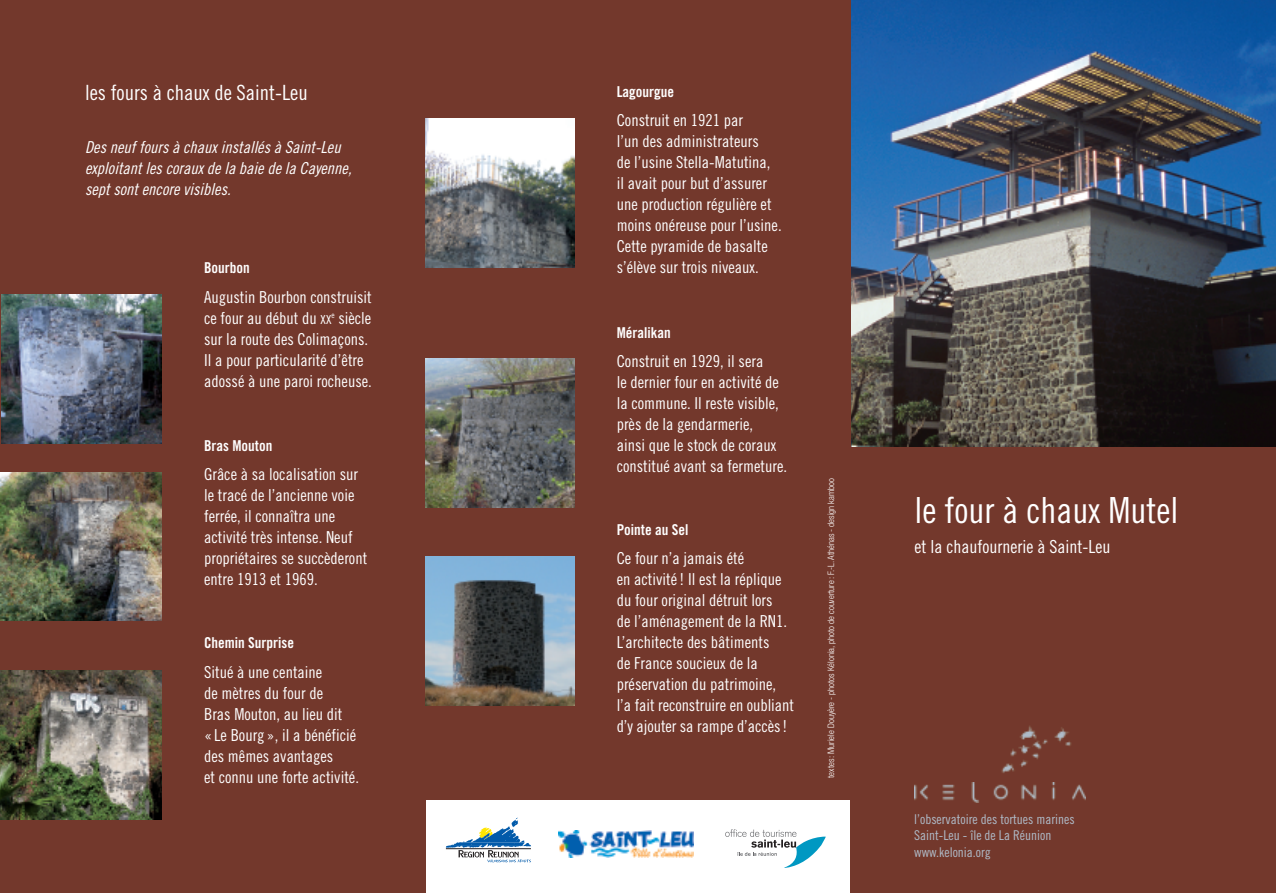
<style>
.page{position:relative;width:1276px;height:893px;background:#fff}
.page>*{position:absolute;margin:0;border:0;box-sizing:border-box;transform-origin:0 0}
.t1{font:36px "Trade Gothic Cond Eighteen";color:#fff}
.t2{font:21px "Trade Gothic Cond Eighteen";color:#fff}
.t3{font:18px "Trade Gothic Cond Eighteen";color:#fff}
.t4{font:16.5px/21px "Trade Gothic Cond Eighteen";color:#fff}
.t5{font:16.5px/21px "Trade Gothic Cond Eighteen Obl";color:#fff}
.t6{font:15px "Trade Gothic Bold Cond Twenty";color:#fff}
.t7{font:13.5px/16.2px "Trade Gothic Cond Eighteen";color:#afbbc8}
.t8{font:300 condensed 9px "Helvetica Neue";color:#fff}
.s1{font-size:12.3px}
</style>
<div class="page">
<div style="left:850px;top:0;width:426px;height:893px;background:#73382c"></div>
<img style="left:851px;top:0;width:425px;height:446px">
<img style="left:914px;top:782px;width:172px;height:20px">
<img style="left:1001px;top:726px;width:71px;height:47px">
<div style="left:425px;top:0;width:425px;height:800px;background:#73382c"></div>
<div style="left:0;top:0;width:425px;height:893px;background:#73382c"></div>
<img style="left:0;top:670px;width:162px;height:149px">
<img style="left:1px;top:472px;width:161px;height:149px">
<img style="left:2px;top:295px;width:160px;height:148px">
<img style="left:425px;top:118px;width:149px;height:149px">
<img style="left:425px;top:358px;width:149px;height:149px">
<svg style="left:725px;top:829px;width:100px;height:39px"></svg>
<img style="left:580px;top:831px;width:113px;height:26px">
<svg style="left:446px;top:817px;width:134px;height:46px"></svg>
<img style="left:425px;top:556px;width:149px;height:149px">
<p class="t2" style="left:85px;top:85px;width:224px">les fours à chaux de Saint-Leu</p>
<p class="t5" style="left:85px;top:138px;width:268px">Des neuf fours à chaux installés à Saint-Leu exploitant les coraux de la baie de la Cayenne, sept sont encore visibles.</p>
<p class="t6" style="left:204px;top:262px;width:47px">Bourbon</p>
<p class="t4" style="left:204px;top:288px;width:169px">Augustin Bourbon construisit ce four au début du <span class="s1">XX</span><sup>e</sup> siècle sur la route des Colimaçons.<br>Il a pour particularité d’être adossé à une paroi rocheuse.</p>
<p class="t6" style="left:204px;top:440px;width:70px">Bras Mouton</p>
<p class="t4" style="left:204px;top:465px;width:165px">Grâce à sa localisation sur le tracé de l’ancienne voie ferrée, il connaîtra une activité très intense. Neuf propriétaires se succèderont entre 1913 et 1969.</p>
<p class="t6" style="left:204px;top:637px;width:91px">Chemin Surprise</p>
<p class="t4" style="left:204px;top:663px;width:156px">Situé à une centaine<br>de mètres du four de<br>Bras Mouton, au lieu dit «Le Bourg», il a bénéficié des mêmes avantages<br>et connu une forte activité.</p>
<p class="t6" style="left:617px;top:86px;width:59px">Lagourgue</p>
<p class="t4" style="left:617px;top:111px;width:166px">Construit en 1921 par<br>l’un des administrateurs<br>de l’usine Stella-Matutina, il avait pour but d’assurer une production régulière et moins onéreuse pour l’usine.<br>Cette pyramide de basalte s’élève sur trois niveaux.</p>
<p class="t6" style="left:617px;top:327px;width:56px">Méralikan</p>
<p class="t4" style="left:617px;top:352px;width:172px">Construit en 1929, il sera<br>le dernier four en activité de la commune. Il reste visible, près de la gendarmerie,<br>ainsi que le stock de coraux constitué avant sa fermeture.</p>
<p class="t6" style="left:617px;top:524px;width:73px">Pointe au Sel</p>
<p class="t4" style="left:617px;top:549px;width:179px">Ce four n’a jamais été<br>en activité! Il est la réplique du four original détruit lors<br>de l’aménagement de la RN1.<br>L’architecte des bâtiments<br>de France soucieux de la préservation du patrimoine, l’a fait reconstruire en oubliant d’y ajouter sa rampe d’accès!</p>
<p class="t8" style="left:827px;top:778px;width:301px;rotate:-90deg">textes: Muriele Douyère - photos Kélonia, photo de couverture : F.-L. Athénas - design kamboo</p>
<h1 class="t1" style="left:914px;top:497px;width:265px">le four à chaux Mutel</h1>
<p class="t3" style="left:914px;top:540px;width:197px">et la chaufournerie à Saint-Leu</p>
<p class="t7" style="left:914px;top:812px;width:162px">l’observatoire des tortues marines<br>Saint-Leu - île de La Réunion www.kelonia.org</p>
</div>
